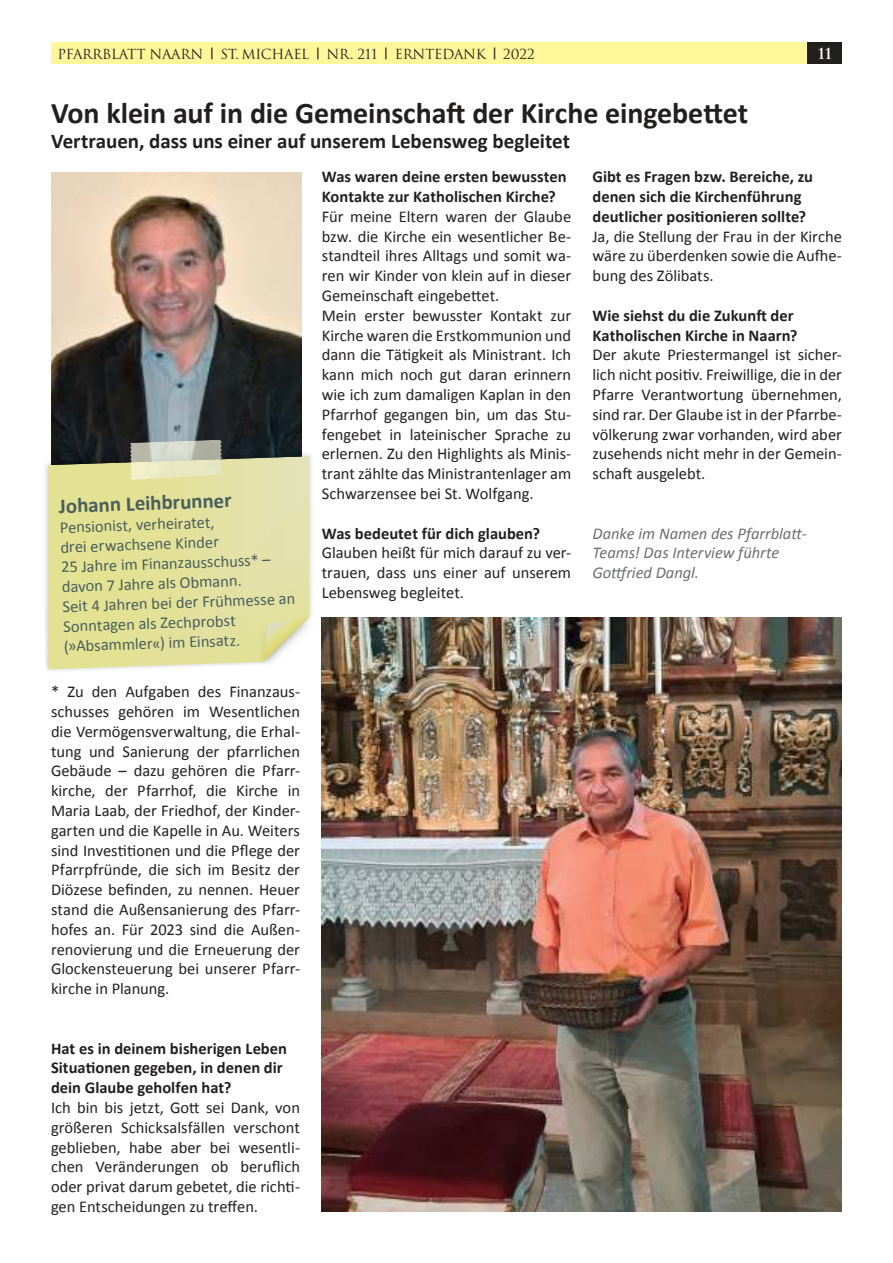
<style>
.page{position:relative;width:893px;height:1263px;background:#fff}
.page>*{position:absolute;margin:0;border:0;box-sizing:border-box;transform-origin:0 0}
.t1{font:700 30px "Calibri";letter-spacing:-.005em;color:#221f1f}
.t2{font:700 21px "Calibri";color:#221f1f}
.t3{font:700 21px "Calibri";color:#495f5c}
.t4{font:16.5px/19.8px "Calibri";letter-spacing:-.005em;color:#221f1f;text-align:justify}
.t5{font:700 16.5px/19.8px "Calibri";color:#221f1f}
.t6{font:16.5px/19.8px "Calibri";color:#495f5c}
.t7{font:italic 16.5px/19.8px "Calibri";letter-spacing:-.005em;color:#6c6e70}
.t8{font:700 15px "Trajan";color:#fff}
.t9{font:13.5px "Trajan";letter-spacing:-.02em;color:#221f1f}
.s1{font-family:"Calibri";font-weight:300}
</style>
<div class="page">
<div style="left:51px;top:43px;width:757px;height:21px;background:#fff799"></div>
<div style="left:808px;top:43px;width:34px;height:21px;background:#221f1f"></div>
<img style="left:51px;top:173px;width:250px;height:276px">
<img style="left:322px;top:618px;width:520px;height:594px">
<img style="left:45px;top:449px;width:267px;height:222px">
<img style="left:48px;top:456px;width:261px;height:213px">
<img style="left:131px;top:496px;width:178px;height:170px">
<img style="left:252px;top:612px;width:72px;height:66px">
<img style="left:263px;top:618px;width:46px;height:43px">
<img style="left:131px;top:436px;width:91px;height:44px">
<p class="t9" style="left:57px;top:46px;width:479px">PFARRBLATT NAARN <span class="s1">|</span> ST. MICHAEL <span class="s1">|</span> NR. 211 <span class="s1">|</span> ERNTEDANK <span class="s1">|</span> 2022</p>
<p class="t8" style="left:818px;top:45px;width:16px">11</p>
<h1 class="t1" style="left:51px;top:94px;width:699px">Von klein auf in die Gemeinschaft der Kirche eingebettet</h1>
<p class="t2" style="left:51px;top:128px;width:521px">Vertrauen, dass uns einer auf unserem Lebensweg begleitet</p>
<p class="t3" style="left:59px;top:493px;width:174px;rotate:-2deg">Johann Leihbrunner</p>
<p class="t6" style="left:59px;top:518px;width:234px;rotate:-2deg">Pensionist, verheiratet,<br>drei erwachsene Kinder<br>25 Jahre im Finanzausschuss* – davon 7 Jahre als Obmann.<br>Seit 4 Jahren bei der Frühmesse an<br>Sonntagen als Zechprobst (»Absammler«) im Einsatz.</p>
<p class="t4" style="left:51px;top:682px;width:251px">* Zu den Aufgaben des Finanzaus&shy;schusses gehören im Wesentlichen die Vermögensverwaltung, die Erhal&shy;tung und Sanierung der pfarrlichen Gebäude – dazu gehören die Pfarr&shy;kirche, der Pfarrhof, die Kirche in Maria Laab, der Friedhof, der Kinder&shy;garten und die Kapelle in Au. Weiters sind Investitionen und die Pflege der Pfarrpfründe, die sich im Besitz der Diözese befinden, zu nennen. Heuer stand die Außensanierung des Pfarr&shy;hofes an. Für 2023 sind die Außen&shy;renovierung und die Erneuerung der Glockensteuerung bei unserer Pfarr&shy;kirche in Planung.</p>
<p class="t5" style="left:51px;top:1038px;width:238px">Hat es in deinem bisherigen Leben<br>Situationen gegeben, in denen dir dein Glaube geholfen hat?</p>
<p class="t4" style="left:51px;top:1097px;width:250px">Ich bin bis jetzt, Gott sei Dank, von größeren Schicksalsfällen verschont geblieben, habe aber bei wesentli&shy;chen Veränderungen ob beruflich oder privat darum gebetet, die richti&shy;gen Entscheidungen zu treffen.</p>
<p class="t5" style="left:322px;top:167px;width:246px">Was waren deine ersten bewussten<br>Kontakte zur Katholischen Kirche?</p>
<p class="t4" style="left:322px;top:207px;width:251px;text-align:left">Für meine Eltern waren der Glaube bzw. die Kirche ein wesentlicher Be&shy;standteil ihres Alltags und somit wa&shy;ren wir Kinder von klein auf in dieser Gemeinschaft eingebettet.<br>Mein erster bewusster Kontakt zur Kirche waren die Erstkommunion und dann die Tätigkeit als Ministrant. Ich kann mich noch gut daran erinnern wie ich zum damaligen Kaplan in den Pfarrhof gegangen bin, um das Stu&shy;fengebet in lateinischer Sprache zu erlernen. Zu den Highlights als Minis&shy;trant zählte das Ministrantenlager am Schwarzensee bei St. Wolfgang.</p>
<p class="t5" style="left:322px;top:523px;width:220px">Was bedeutet für dich glauben?</p>
<p class="t4" style="left:322px;top:543px;width:251px">Glauben heißt für mich darauf zu ver&shy;trauen, dass uns einer auf unserem Lebensweg begleitet.</p>
<p class="t5" style="left:592px;top:167px;width:222px">Gibt es Fragen bzw. Bereiche, zu denen sich die Kirchenführung deutlicher positionieren sollte?</p>
<p class="t4" style="left:592px;top:227px;width:251px">Ja, die Stellung der Frau in der Kirche wäre zu überdenken sowie die Aufhe&shy;bung des Zölibats.</p>
<p class="t5" style="left:592px;top:305px;width:207px">Wie siehst du die Zukunft der<br>Katholischen Kirche in Naarn?</p>
<p class="t4" style="left:592px;top:345px;width:251px">Der akute Priestermangel ist sicher&shy;lich nicht positiv. Freiwillige, die in der Pfarre Verantwortung übernehmen, sind rar. Der Glaube ist in der Pfarrbe&shy;völkerung zwar vorhanden, wird aber zusehends nicht mehr in der Gemein&shy;schaft ausgelebt.</p>
<p class="t7" style="left:592px;top:523px;width:216px">Danke im Namen des Pfarrblatt-<br>Teams! Das Interview führte<br>Gottfried Dangl.</p>
</div>
